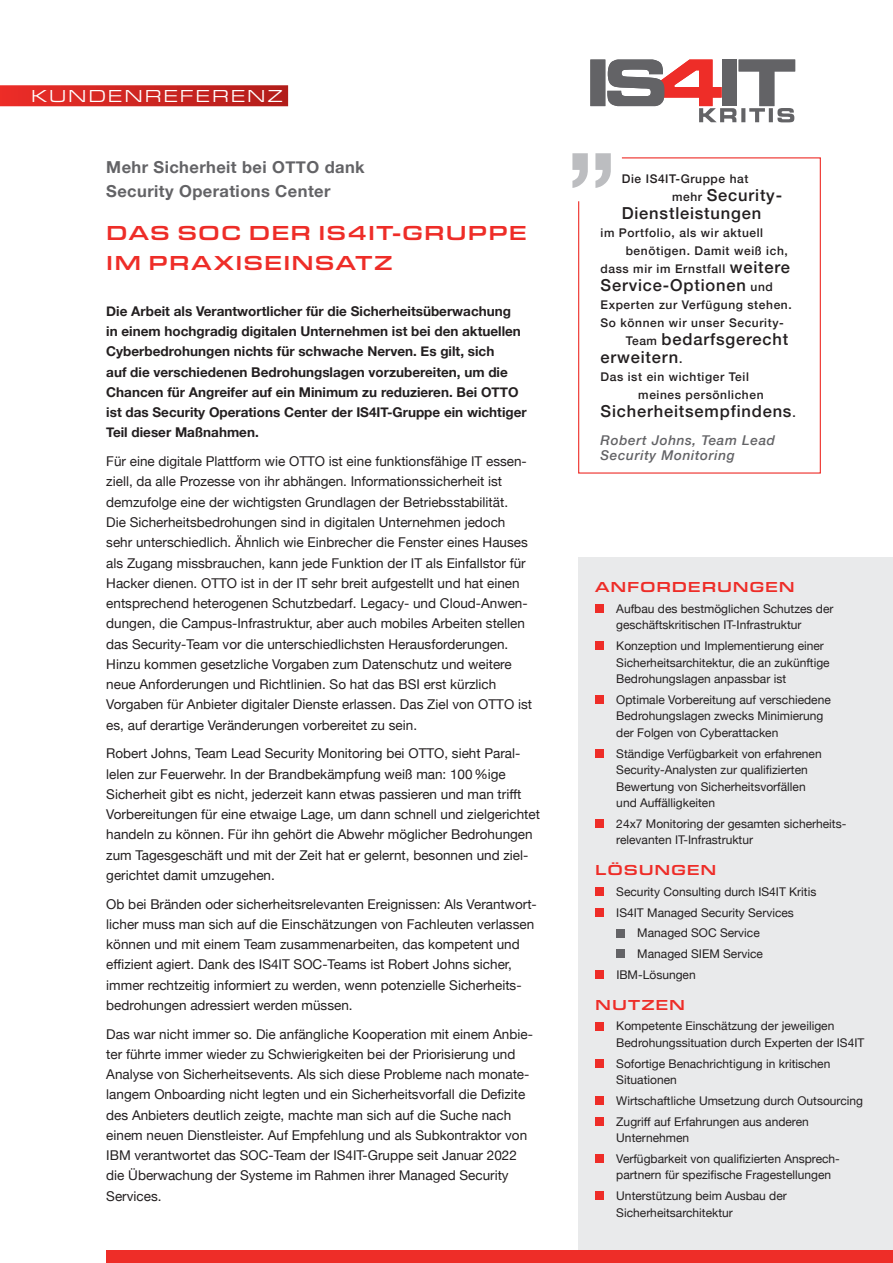
<style>
.page{position:relative;width:893px;height:1263px;background:#fff}
.page>*{position:absolute;margin:0;border:0;box-sizing:border-box;transform-origin:0 0}
.t1{font:700 108px "Helvetica Neue";color:#bcbdc0}
.t2{font:500 21px/30px "Eurostile Ext";letter-spacing:.05em;color:#ee2d28}
.t3{font:18px "Eurostile Ext";letter-spacing:.1em;color:#fff}
.t4{font:500 16.5px/18px "Helvetica Neue";letter-spacing:.05em;color:#231f20}
.t5{font:700 16.5px/24px "Helvetica Neue";letter-spacing:.025em;color:#636366}
.t6{font:500 15px "Eurostile Ext";letter-spacing:.05em;color:#ee2d28}
.t7{font:13.5px/20.2px "Helvetica Neue";color:#231f20}
.t8{font:700 13.5px/20.2px "Helvetica Neue";color:#231f20}
.t9{font:italic 500 13.5px/15px "Helvetica Neue";letter-spacing:.05em;color:#636366}
.t10{font:12px/16.5px "Helvetica Neue";color:#231f20}
.t11{font:500 12px/18px "Helvetica Neue";letter-spacing:.05em;color:#231f20}
.s1{font-size:12px}
.s2{font-size:16.5px}
</style>
<div class="page">
<div style="left:590px;top:60px;width:15px;height:46px;background:#636366"></div>
<svg style="left:607px;top:60px;width:188px;height:62px"></svg>
<div style="left:106px;top:1250px;width:787px;height:13px;background:#ee2d28"></div>
<div style="left:0;top:85px;width:288px;height:21px;background:linear-gradient(to right,#eb2d28,#b11d1a)"></div>
<div style="left:578px;top:557px;width:315px;height:693px;background:#e9eaeb"></div>
<div style="left:595px;top:604px;width:9px;height:9px;background:#ee2d28"></div>
<div style="left:595px;top:642px;width:9px;height:8px;background:#ee2d28"></div>
<div style="left:595px;top:695px;width:9px;height:9px;background:#ee2d28"></div>
<div style="left:595px;top:749px;width:9px;height:9px;background:#ee2d28"></div>
<div style="left:595px;top:819px;width:9px;height:9px;background:#ee2d28"></div>
<div style="left:595px;top:887px;width:9px;height:9px;background:#ee2d28"></div>
<div style="left:595px;top:908px;width:9px;height:9px;background:#ee2d28"></div>
<div style="left:616px;top:929px;width:9px;height:8px;background:#636366"></div>
<div style="left:616px;top:950px;width:9px;height:8px;background:#636366"></div>
<div style="left:595px;top:970px;width:9px;height:9px;background:#ee2d28"></div>
<div style="left:595px;top:1022px;width:9px;height:8px;background:#ee2d28"></div>
<div style="left:595px;top:1059px;width:9px;height:9px;background:#ee2d28"></div>
<div style="left:595px;top:1096px;width:9px;height:9px;background:#ee2d28"></div>
<div style="left:595px;top:1117px;width:9px;height:9px;background:#ee2d28"></div>
<div style="left:595px;top:1154px;width:9px;height:9px;background:#ee2d28"></div>
<div style="left:595px;top:1192px;width:9px;height:8px;background:#ee2d28"></div>
<div style="left:578px;top:157px;width:243px;height:317px;border:1px solid #ee2d28"></div>
<svg style="left:578px;top:157px;width:44px;height:44px"></svg>
<h3 class="t3" style="left:31px;top:83px;width:253px">KUNDENREFERENZ</h3>
<p class="t5" style="left:106px;top:156px;width:260px">Mehr Sicherheit bei OTTO dank<br>Security Operations Center</p>
<h2 class="t2" style="left:106px;top:217px;width:422px">DAS SOC DER IS4IT-GRUPPE<br>IM PRAXISEINSATZ</h2>
<p class="t8" style="left:106px;top:301px;width:422px">Die Arbeit als Verantwortlicher für die Sicherheitsüberwachung<br>in einem hochgradig digitalen Unternehmen ist bei den aktuellen Cyberbedrohungen nichts für schwache Nerven. Es gilt, sich<br>auf die verschiedenen Bedrohungslagen vorzubereiten, um die Chancen für Angreifer auf ein Minimum zu reduzieren. Bei OTTO ist das Security Operations Center der IS4IT-Gruppe ein wichtiger Teil dieser Maßnahmen.</p>
<p class="t7" style="left:106px;top:452px;width:427px">Für eine digitale Plattform wie OTTO ist eine funktionsfähige IT essen&shy;ziell, da alle Prozesse von ihr abhängen. Informationssicherheit ist demzufolge eine der wichtigsten Grundlagen der Betriebsstabilität.<br>Die Sicherheitsbedrohungen sind in digitalen Unternehmen jedoch sehr unterschiedlich. Ähnlich wie Einbrecher die Fenster eines Hauses als Zugang missbrauchen, kann jede Funktion der IT als Einfallstor für Hacker dienen. OTTO ist in der IT sehr breit aufgestellt und hat einen entsprechend heterogenen Schutzbedarf. Legacy- und Cloud-Anwen&shy;dungen, die Campus-Infrastruktur, aber auch mobiles Arbeiten stellen das Security-Team vor die unterschiedlichsten Herausforderungen.<br>Hinzu kommen gesetzliche Vorgaben zum Datenschutz und weitere neue Anforderungen und Richtlinien. So hat das BSI erst kürzlich Vorgaben für Anbieter digitaler Dienste erlassen. Das Ziel von OTTO ist es, auf derartige Veränderungen vorbereitet zu sein.</p>
<p class="t7" style="left:106px;top:744px;width:435px">Robert Johns, Team Lead Security Monitoring bei OTTO, sieht Paral&shy;lelen zur Feuerwehr. In der Brandbekämpfung weiß man: 100%ige Sicherheit gibt es nicht, jederzeit kann etwas passieren und man trifft Vorbereitungen für eine etwaige Lage, um dann schnell und zielgerichtet handeln zu können. Für ihn gehört die Abwehr möglicher Bedrohungen zum Tagesgeschäft und mit der Zeit hat er gelernt, besonnen und ziel&shy;gerichtet damit umzugehen.</p>
<p class="t7" style="left:106px;top:894px;width:432px">Ob bei Bränden oder sicherheitsrelevanten Ereignissen: Als Verantwort&shy;licher muss man sich auf die Einschätzungen von Fachleuten verlassen können und mit einem Team zusammenarbeiten, das kompetent und effizient agiert. Dank des IS4IT SOC-Teams ist Robert Johns sicher, immer rechtzeitig informiert zu werden, wenn potenzielle Sicherheits&shy;bedrohungen adressiert werden müssen.</p>
<p class="t7" style="left:106px;top:1024px;width:428px">Das war nicht immer so. Die anfängliche Kooperation mit einem Anbie&shy;ter führte immer wieder zu Schwierigkeiten bei der Priorisierung und Analyse von Sicherheitsevents. Als sich diese Probleme nach monate&shy;langem Onboarding nicht legten und ein Sicherheitsvorfall die Defizite des Anbieters deutlich zeigte, machte man sich auf die Suche nach einem neuen Dienstleister. Auf Empfehlung und als Subkontraktor von IBM verantwortet das SOC-Team der IS4IT-Gruppe seit Januar 2022 die Überwachung der Systeme im Rahmen ihrer Managed Security Services.</p>
<h1 class="t1" style="left:567px;top:107px;width:52px">”</h1>
<p class="t11" style="left:622px;top:169px;width:128px">Die IS4IT-Gruppe hat</p>
<p class="t4" style="left:622px;top:185px;width:162px;text-indent:50px"><span class="s1">mehr</span> Security-<br>Dienstleistungen</p>
<p class="t11" style="left:600px;top:223px;width:164px">im Portfolio, als wir aktuell</p>
<p class="t11" style="left:626px;top:241px;width:164px">benötigen. Damit weiß ich,</p>
<p class="t11" style="left:600px;top:259px;width:191px">dass mir im Ernstfall <span class="s2">weitere</span></p>
<p class="t4" style="left:600px;top:275px;width:174px">Service-Optionen <span class="s1">und</span></p>
<p class="t11" style="left:600px;top:295px;width:193px">Experten zur Verfügung stehen.<br>So können wir unser Security-</p>
<p class="t4" style="left:600px;top:329px;width:189px;text-indent:25px"><span class="s1">Team</span> bedarfsgerecht erweitern<span class="s1">.</span></p>
<p class="t11" style="left:638px;top:367px;width:127px;text-indent:-38px">Das ist ein wichtiger Teil meines persönlichen</p>
<p class="t4" style="left:600px;top:401px;width:197px">Sicherheitsempfindens<span class="s1">.</span></p>
<p class="t9" style="left:600px;top:431px;width:176px">Robert Johns, Team Lead<br>Security Monitoring</p>
<p class="t6" style="left:595px;top:576px;width:201px">ANFORDERUNGEN</p>
<p class="t10" style="left:616px;top:601px;width:219px">Aufbau des bestmöglichen Schutzes der geschäftskritischen IT-Infrastruktur</p>
<p class="t10" style="left:616px;top:638px;width:215px">Konzeption und Implementierung einer<br>Sicherheitsarchitektur, die an zukünftige<br>Bedrohungslagen anpassbar ist</p>
<p class="t10" style="left:616px;top:692px;width:216px">Optimale Vorbereitung auf verschiedene<br>Bedrohungslagen zwecks Minimierung der Folgen von Cyberattacken</p>
<p class="t10" style="left:616px;top:746px;width:207px">Ständige Verfügbarkeit von erfahrenen Security-Analysten zur qualifizierten Bewertung von Sicherheitsvorfällen und Auffälligkeiten</p>
<p class="t10" style="left:616px;top:816px;width:230px">24x7 Monitoring der gesamten sicherheits&shy;relevanten IT-Infrastruktur</p>
<p class="t6" style="left:595px;top:859px;width:123px">LÖSUNGEN</p>
<p class="t10" style="left:616px;top:884px;width:202px">Security Consulting durch IS4IT Kritis</p>
<p class="t10" style="left:616px;top:905px;width:179px">IS4IT Managed Security Services</p>
<p class="t10" style="left:637px;top:925px;width:124px">Managed SOC Service</p>
<p class="t10" style="left:637px;top:946px;width:127px">Managed SIEM Service</p>
<p class="t10" style="left:616px;top:967px;width:81px">IBM-Lösungen</p>
<p class="t6" style="left:595px;top:994px;width:91px">NUTZEN</p>
<p class="t10" style="left:616px;top:1018px;width:250px">Kompetente Einschätzung der jeweiligen<br>Bedrohungssituation durch Experten der IS4IT</p>
<p class="t10" style="left:616px;top:1056px;width:216px">Sofortige Benachrichtigung in kritischen<br>Situationen</p>
<p class="t10" style="left:616px;top:1091px;width:248px;line-height:20.7px">Wirtschaftliche Umsetzung durch Outsourcing<br>Zugriff auf Erfahrungen aus anderen</p>
<p class="t10" style="left:616px;top:1128px;width:224px;line-height:20.7px">Unternehmen<br>Verfügbarkeit von qualifizierten Ansprech-</p>
<p class="t10" style="left:616px;top:1165px;width:216px;line-height:20.7px">partnern für spezifische Fragestellungen<br>Unterstützung beim Ausbau der</p>
<p class="t10" style="left:616px;top:1205px;width:118px">Sicherheitsarchitektur</p>
</div>
